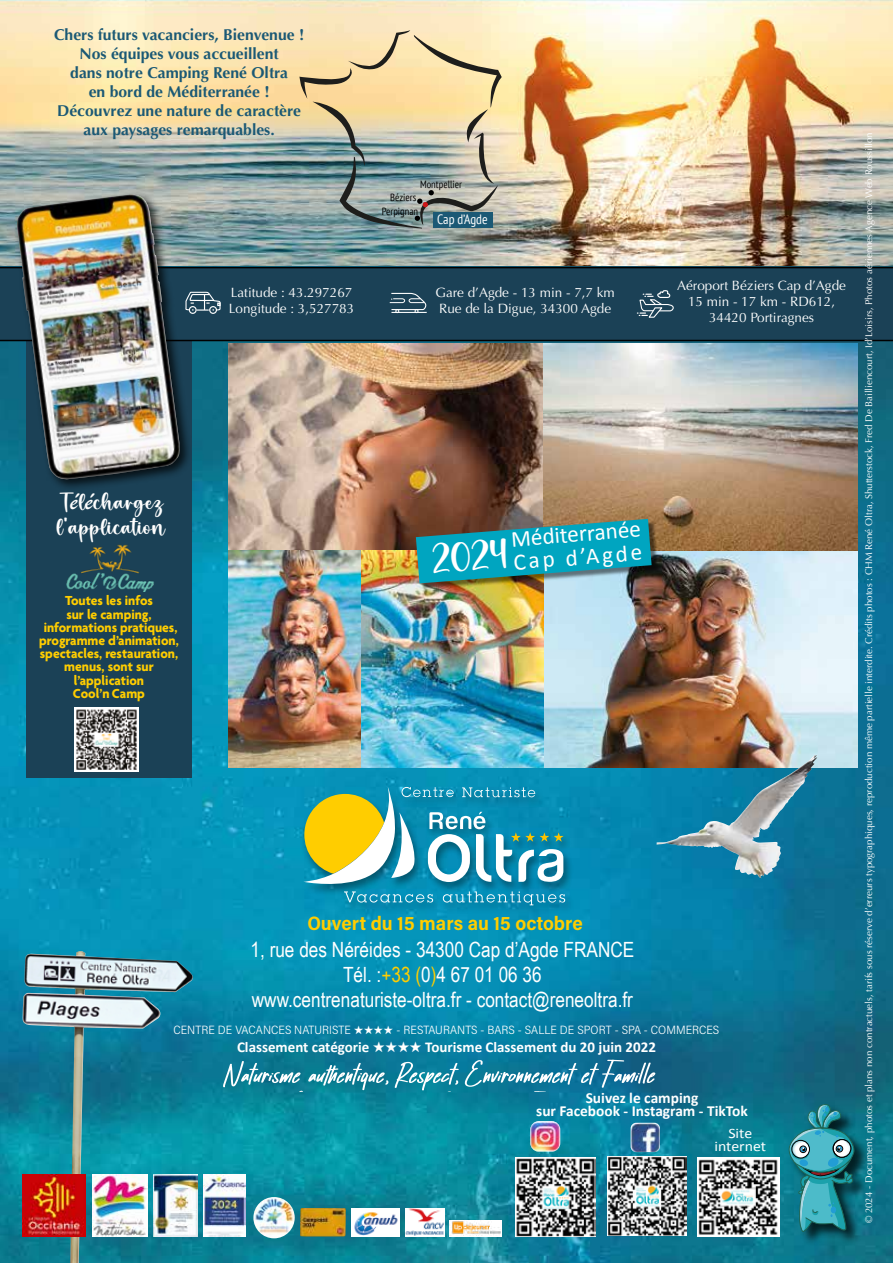
<style>
.page{position:relative;width:893px;height:1263px;background:#fff}
.page>*{position:absolute;margin:0;border:0;box-sizing:border-box;transform-origin:0 0}
.t1{font:46.05px "Just Believe";color:#fff}
.t2{font:25.8px/24.9px "Just Believe";color:#fff}
.t3{font:23.25px "Calibri";color:#fff}
.t4{font:21px/25.2px "Arial Narrow";color:#fff;text-align:center}
.t5{font:19.5px "Acumin Variable Concept";color:#ffcd00}
.t6{font:700 15.75px/18.9px "Optima";color:#1b5975;text-align:center}
.t7{font:700 15.45px/13.5px "Calibri";color:#fff;text-align:center}
.t8{font:700 15px "Calibri";color:#fff}
.t9{font:14.4px/12.8px "Calibri";color:#fff;text-align:center;scale:1.1 1}
.t10{font:700 14.1px/13.2px "Agenda";color:#ffcd00;text-align:center}
.t11{font:13.5px/16.2px "Optima";color:#fff}
.t12{font:condensed 13.5px "PT Sans";color:#fff}
.t13{font:12px "Acumin Variable Concept";letter-spacing:.005em;color:#fff}
.t14{font:condensed 10.5px "PT Sans";color:#000}
.t15{font:9.75px "Optima";color:#fff}
.s1{font-family:"Brush Script"}
.s2{color:#ffcd00}
</style>
<div class="page">
<img style="left:0;top:265px;width:893px;height:998px">
<div style="left:26px;top:326px;width:165px;height:452px;background:#1b4156"></div>
<img style="left:0;top:0;width:893px;height:265px">
<img style="left:299px;top:30px;width:203px;height:199px">
<div style="left:0;top:267px;width:893px;height:74px;background:#1b4156"></div>
<div style="left:189px;top:306px;width:8px;height:8px;border:1px solid #fff;border-radius:50%"></div>
<div style="left:209px;top:306px;width:8px;height:8px;border:1px solid #fff;border-radius:50%"></div>
<svg style="left:192px;top:290px;width:29px;height:21px"></svg>
<hr style="left:391px;top:312px;width:36px;height:1px;background:#fff">
<svg style="left:389px;top:292px;width:37px;height:21px"></svg>
<svg style="left:637px;top:289px;width:37px;height:30px"></svg>
<img style="left:66px;top:544px;width:88px;height:48px">
<img style="left:75px;top:707px;width:64px;height:64px">
<div style="left:13px;top:191px;width:179px;height:301px;background:#000;opacity:.75"></div>
<img style="left:16px;top:194px;width:164px;height:286px">
<img style="left:229px;top:343px;width:314px;height:208px">
<img style="left:543px;top:343px;width:314px;height:424px">
<img style="left:278px;top:550px;width:265px;height:217px">
<img style="left:657px;top:761px;width:151px;height:117px">
<div style="left:300px;top:785px;width:274px;height:132px;background:#000;opacity:.4"></div>
<svg style="left:303px;top:786px;width:262px;height:119px"></svg>
<img style="left:631px;top:1123px;width:29px;height:29px">
<img style="left:530px;top:1121px;width:30px;height:31px">
<img style="left:698px;top:1157px;width:81px;height:79px">
<img style="left:516px;top:1157px;width:79px;height:79px">
<img style="left:607px;top:1156px;width:80px;height:79px">
<div style="left:788px;top:1104px;width:82px;height:143px;background:#000;opacity:.75"></div>
<svg style="left:787px;top:1103px;width:68px;height:130px;background:#2d8894"></svg>
<svg style="left:395px;top:1062px;width:64px;height:28px;background:#3c9aaf"></svg>
<svg style="left:223px;top:1061px;width:165px;height:31px;background:#3792a5"></svg>
<svg style="left:465px;top:1059px;width:190px;height:33px;background:#3387a5"></svg>
<div style="left:418px;top:520px;width:241px;height:71px;background:#000;opacity:.5"></div>
<svg style="left:416px;top:519px;width:236px;height:64px;background:#2192a1"></svg>
<img style="left:229px;top:551px;width:131px;height:216px">
<img style="left:22px;top:951px;width:171px;height:312px">
<img style="left:154px;top:1174px;width:43px;height:62px">
<img style="left:405px;top:1208px;width:40px;height:28px">
<img style="left:92px;top:1174px;width:56px;height:62px">
<img style="left:300px;top:1208px;width:46px;height:29px">
<img style="left:203px;top:1174px;width:42px;height:62px">
<img style="left:253px;top:1197px;width:42px;height:41px;border-radius:21px">
<img style="left:352px;top:1209px;width:48px;height:27px">
<img style="left:449px;top:1220px;width:53px;height:16px">
<img style="left:23px;top:1174px;width:62px;height:62px">
<h3 class="t6" style="left:54px;top:25px;width:252px">Chers futurs vacanciers, Bienvenue !<br>Nos équipes vous accueillent<br>dans notre Camping René Oltra<br>en bord de Méditerranée !<br>Découvrez une nature de caractère aux paysages remarquables.</h3>
<p class="t14" style="left:420px;top:177px;width:44px">Montpellier</p>
<p class="t14" style="left:390px;top:190px;width:28px">Béziers</p>
<p class="t14" style="left:382px;top:205px;width:38px">Perpignan</p>
<h3 class="t12" style="left:437px;top:210px;width:52px">Cap d’Agde</h3>
<h3 class="t11" style="left:229px;top:285px;width:127px">Latitude : 43.297267<br>Longitude : 3,527783</h3>
<h3 class="t11" style="left:436px;top:285px;width:181px">Gare d’Agde - 13 min - 7,7 km<br>Rue de la Digue, 34300 Agde</h3>
<h3 class="t11" style="left:677px;top:277px;width:170px;text-align:center">Aéroport Béziers Cap d’Agde<br>15 min - 17 km - RD612,<br>34420 Portiragnes</h3>
<h2 class="t2" style="left:57px;top:492px;width:110px">T<span class="s1">é</span>l<span class="s1">é</span>chargez l’application</h2>
<h3 class="t10" style="left:39px;top:595px;width:141px">Toutes les infos<br>sur le camping, informations pratiques, programme d’animation, spectacles, restauration, menus, sont sur l’application<br>Cool’n Camp</h3>
<h3 class="t3" style="left:510px;top:523px;width:132px;rotate:-5deg">Méditerranée</h3>
<h1 class="t1" style="left:429px;top:542px;width:80px;rotate:-4deg">2024</h1>
<h3 class="t3" style="left:512px;top:546px;width:130px;rotate:-5deg">Cap d’Agde</h3>
<h3 class="t5" style="left:307px;top:909px;width:277px">Ouvert du 15 mars au 15 octobre</h3>
<h3 class="t4" style="left:251px;top:936px;width:385px">1, rue des Néréides - 34300 Cap d’Agde FRANCE<br>Tél. :<span class="s2">+33 (</span>0<span class="s2">)</span>4 67 01 06 36 www.centrenaturiste-oltra.fr - contact@reneoltra.fr</h3>
<p class="t13" style="left:174px;top:1021px;width:547px">CENTRE DE VACANCES NATURISTE ★★★★ - RESTAURANTS - BARS - SALLE DE SPORT - SPA - COMMERCES</p>
<h3 class="t8" style="left:237px;top:1036px;width:420px">Classement catégorie ★★★★ Tourisme Classement du 20 juin 2022</h3>
<h3 class="t7" style="left:536px;top:1090px;width:213px">Suivez le camping<br>sur Facebook - Instagram - TikTok</h3>
<h3 class="t9" style="left:714px;top:1127px;width:49px">Site internet</h3>
<p class="t15" style="left:863px;top:1223px;width:1093px;rotate:-90deg">© 2024 - Document, photos et plans non contractuels, tarifs sous réserve d’erreurs typographiques, reproduction même partielle interdite. Crédits photos : CHM René Oltra, Shutterstock, Fred De Bailliencourt, Id’Loisirs, Photos aériennes Agence Web Roussillon</p>
</div>
